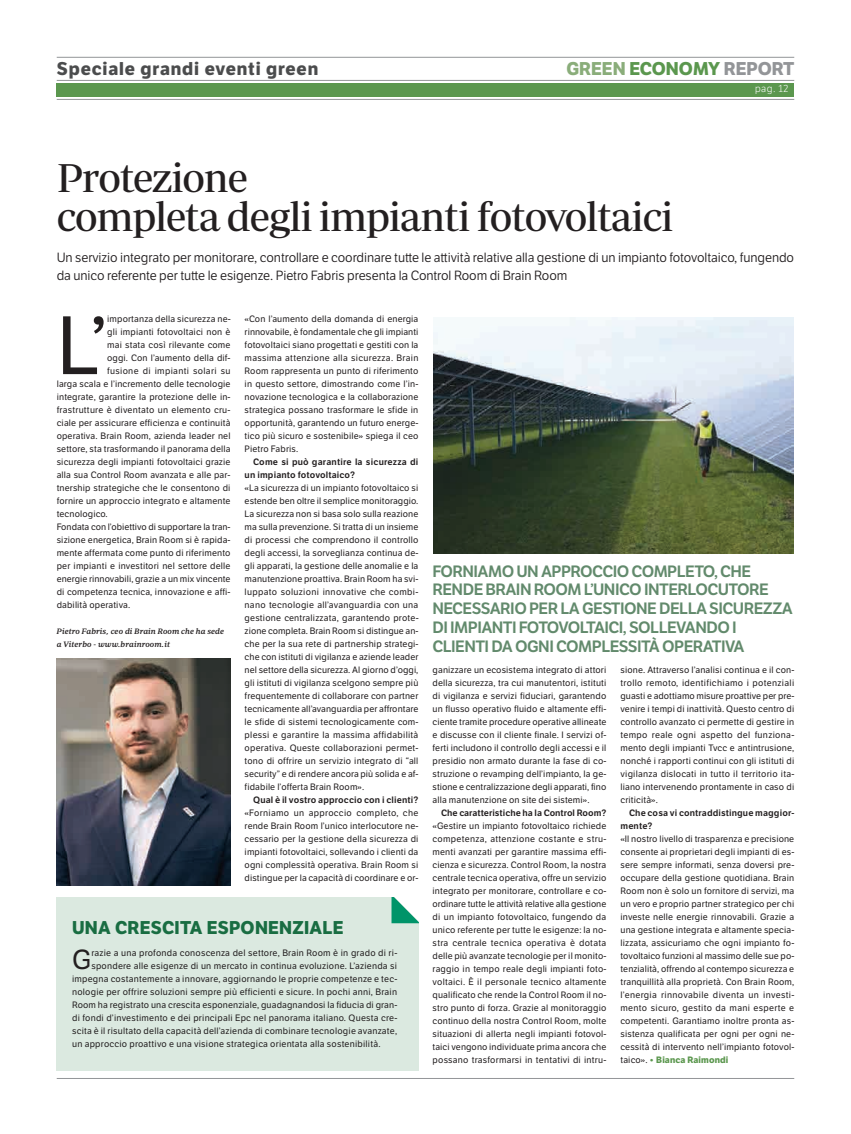
<style>
.page{position:relative;width:851px;height:1134px;background:#fff}
.page>*{position:absolute;margin:0;border:0;box-sizing:border-box;transform-origin:0 0}
.t1{font:80.2px "LFT Etica";color:#231f20}
.t2{font:41px/39px "Periodico Display";letter-spacing:-.03em;color:#231f20}
.t3{font:26.8px "LFT Etica";color:#231f20}
.t4{font:700 18px "LFT Etica";letter-spacing:.05em;color:#4b4c4d}
.t5{font:700 18px "LFT Etica";letter-spacing:.015em;color:#196d42}
.t6{font:700 18px "LFT Etica";color:#5b974e}
.t7{font:600 16px/18.7px "LFT Etica";letter-spacing:-.035em;color:#628a6c}
.t8{font:13px/18px "LFT Etica";letter-spacing:-.005em;color:#231f20}
.t9{font:300 10px "LFT Etica";color:#fff}
.t10{font:9px/13px "LFT Etica";letter-spacing:.015em;color:#231f20;text-align:justify}
.t11{font:600 9px/13px "LFT Etica";letter-spacing:.01em;color:#231f20}
.t12{font:9px "LFT Etica";letter-spacing:.035em;color:#231f20}
.t13{font:italic 500 8px/13px "Periodico Text";letter-spacing:.015em;color:#231f20}
.s1{color:#8aad7a}
.s2{color:#939598}
.s3{font-weight:700;color:#5b974e}
</style>
<div class="page">
<hr style="left:57px;top:57px;width:737px;height:1px;background:#939598">
<div style="left:57px;top:83px;width:737px;height:13px;background:#5b974e"></div>
<hr style="left:57px;top:99px;width:737px;height:1px;background:#939598">
<hr style="left:57px;top:80px;width:737px;height:1px;background:#939598">
<hr style="left:57px;top:1078px;width:737px;height:1px;background:#939598">
<img style="left:433px;top:317px;width:360px;height:236px">
<img style="left:57px;top:658px;width:173px;height:228px">
<div style="left:57px;top:897px;width:361px;height:173px;background:#dbe9e0"></div>
<h3 class="t4" style="left:57px;top:62px;width:263px">Speciale grandi eventi green</h3>
<h3 class="t6" style="left:566px;top:62px;width:229px"><span class="s1">GREEN</span> ECONOMY <span class="s2">REPORT</span></h3>
<p class="t9" style="left:754px;top:83px;width:35px">pag. 12</p>
<h2 class="t2" style="left:57px;top:161px;width:618px">Protezione<br>completa degli impianti fotovoltaici</h2>
<p class="t8" style="left:57px;top:249px;width:738px">Un servizio integrato per monitorare, controllare e coordinare tutte le attività relative alla gestione di un impianto fotovoltaico, fungendo da unico referente per tutte le esigenze. Pietro Fabris presenta la Control Room di Brain Room</p>
<h1 class="t1" style="left:57px;top:316px;width:52px">L’</h1>
<p class="t10" style="left:107px;top:313px;width:125px">importanza della sicurezza ne-</p>
<p class="t10" style="left:107px;top:326px;width:125px">gli impianti fotovoltaici non è</p>
<p class="t10" style="left:107px;top:339px;width:125px">mai stata così rilevante come</p>
<p class="t10" style="left:107px;top:352px;width:125px">oggi. Con l’aumento della dif-</p>
<p class="t12" style="left:107px;top:368px;width:125px">fusione di impianti solari su</p>
<p class="t10" style="left:57px;top:378px;width:175px">larga scala e l’incremento delle tecnologie</p>
<p class="t10" style="left:57px;top:391px;width:175px">integrate, garantire la protezione delle in-</p>
<p class="t10" style="left:57px;top:404px;width:175px">frastrutture è diventato un elemento cru-</p>
<p class="t10" style="left:57px;top:417px;width:175px">ciale per assicurare efficienza e continuità</p>
<p class="t10" style="left:57px;top:430px;width:175px">operativa. Brain Room, azienda leader nel</p>
<p class="t10" style="left:57px;top:443px;width:175px">settore, sta trasformando il panorama della</p>
<p class="t10" style="left:57px;top:456px;width:175px">sicurezza degli impianti fotovoltaici grazie</p>
<p class="t10" style="left:57px;top:469px;width:175px">alla sua Control Room avanzata e alle par-</p>
<p class="t10" style="left:57px;top:482px;width:175px">tnership strategiche che le consentono di</p>
<p class="t10" style="left:57px;top:495px;width:175px">fornire un approccio integrato e altamente</p>
<p class="t10" style="left:57px;top:508px;width:52px">tecnologico.</p>
<p class="t10" style="left:57px;top:521px;width:175px">Fondata con l’obiettivo di supportare la tran-</p>
<p class="t10" style="left:57px;top:534px;width:175px">sizione energetica, Brain Room si è rapida-</p>
<p class="t10" style="left:57px;top:547px;width:175px">mente affermata come punto di riferimento</p>
<p class="t10" style="left:57px;top:560px;width:175px">per impianti e investitori nel settore delle</p>
<p class="t10" style="left:57px;top:573px;width:175px">energie rinnovabili, grazie a un mix vincente</p>
<p class="t10" style="left:57px;top:586px;width:175px">di competenza tecnica, innovazione e affi-</p>
<p class="t10" style="left:57px;top:599px;width:75px">dabilità operativa.</p>
<p class="t13" style="left:57px;top:625px;width:169px">Pietro Fabris, ceo di Brain Room che ha sede a Viterbo - www.brainroom.it</p>
<p class="t10" style="left:244px;top:313px;width:175px">«Con l’aumento della domanda di energia rinnovabile, è fondamentale che gli impianti fotovoltaici siano progettati e gestiti con la massima attenzione alla sicurezza. Brain Room rappresenta un punto di riferimento in questo settore, dimostrando come l’in&shy;novazione tecnologica e la collaborazione strategica possano trasformare le sfide in opportunità, garantendo un futuro energe&shy;tico più sicuro e sostenibile» spiega il ceo Pietro Fabris.</p>
<p class="t11" style="left:244px;top:456px;width:175px;text-indent:9px">Come si può garantire la sicurezza di un impianto fotovoltaico?</p>
<p class="t10" style="left:244px;top:482px;width:175px">«La sicurezza di un impianto fotovoltaico si estende ben oltre il semplice monitoraggio.<br>La sicurezza non si basa solo sulla reazione ma sulla prevenzione. Si tratta di un insieme di processi che comprendono il controllo degli accessi, la sorveglianza continua de&shy;gli apparati, la gestione delle anomalie e la manutenzione proattiva. Brain Room ha svi&shy;luppato soluzioni innovative che combi&shy;nano tecnologie all’avanguardia con una gestione centralizzata, garantendo prote&shy;zione completa. Brain Room si distingue an&shy;che per la sua rete di partnership strategi&shy;che con istituti di vigilanza e aziende leader nel settore della sicurezza. Al giorno d’oggi, gli istituti di vigilanza scelgono sempre più frequentemente di collaborare con partner tecnicamente all’avanguardia per affrontare le sfide di sistemi tecnologicamente com&shy;plessi e garantire la massima affidabilità operativa. Queste collaborazioni permet&shy;tono di offrire un servizio integrato di “all security” e di rendere ancora più solida e af&shy;fidabile l’offerta Brain Room».</p>
<p class="t11" style="left:253px;top:794px;width:167px">Qual è il vostro approccio con i clienti?</p>
<p class="t10" style="left:244px;top:807px;width:175px">«Forniamo un approccio completo, che rende Brain Room l’unico interlocutore ne&shy;cessario per la gestione della sicurezza di impianti fotovoltaici, sollevando i clienti da ogni complessità operativa. Brain Room si distingue per la capacità di coordinare e or-</p>
<h3 class="t5" style="left:72px;top:921px;width:273px">UNA CRESCITA ESPONENZIALE</h3>
<h3 class="t3" style="left:72px;top:950px;width:21px">G</h3>
<p class="t10" style="left:91px;top:947px;width:307px">razie a una profonda conoscenza del settore, Brain Room è in grado di ri-</p>
<p class="t10" style="left:91px;top:960px;width:307px">spondere alle esigenze di un mercato in continua evoluzione. L’azienda si</p>
<p class="t10" style="left:72px;top:973px;width:327px">impegna costantemente a innovare, aggiornando le proprie competenze e tec-</p>
<p class="t10" style="left:72px;top:986px;width:326px">nologie per offrire soluzioni sempre più efficienti e sicure. In pochi anni, Brain</p>
<p class="t10" style="left:72px;top:999px;width:327px">Room ha registrato una crescita esponenziale, guadagnandosi la fiducia di gran-</p>
<p class="t10" style="left:72px;top:1012px;width:327px">di fondi d’investimento e dei principali Epc nel panorama italiano. Questa cre-</p>
<p class="t10" style="left:72px;top:1025px;width:326px">scita è il risultato della capacità dell’azienda di combinare tecnologie avanzate,</p>
<p class="t10" style="left:72px;top:1038px;width:310px">un approccio proattivo e una visione strategica orientata alla sostenibilità.</p>
<h3 class="t7" style="left:432px;top:563px;width:362px">FORNIAMO UN APPROCCIO COMPLETO, CHE RENDE BRAIN ROOM L’UNICO INTERLOCUTORE NECESSARIO PER LA GESTIONE DELLA SICUREZZA DI IMPIANTI FOTOVOLTAICI, SOLLEVANDO I CLIENTI DA OGNI COMPLESSITÀ OPERATIVA</h3>
<p class="t10" style="left:432px;top:664px;width:175px">ganizzare un ecosistema integrato di attori della sicurezza, tra cui manutentori, istituti di vigilanza e servizi fiduciari, garantendo un flusso operativo fluido e altamente effi&shy;ciente tramite procedure operative allineate e discusse con il cliente finale. I servizi of&shy;ferti includono il controllo degli accessi e il presidio non armato durante la fase di co&shy;struzione o revamping dell’impianto, la ge&shy;stione e centralizzazione degli apparati, fino alla manutenzione on site dei sistemi».</p>
<p class="t11" style="left:441px;top:807px;width:167px">Che caratteristiche ha la Control Room?</p>
<p class="t10" style="left:432px;top:820px;width:175px">«Gestire un impianto fotovoltaico richiede competenza, attenzione costante e stru&shy;menti avanzati per garantire massima effi&shy;cienza e sicurezza. Control Room, la nostra centrale tecnica operativa, offre un servizio integrato per monitorare, controllare e co&shy;ordinare tutte le attività relative alla gestione di un impianto fotovoltaico, fungendo da unico referente per tutte le esigenze: la no&shy;stra centrale tecnica operativa è dotata delle più avanzate tecnologie per il monito&shy;raggio in tempo reale degli impianti foto&shy;voltaici. È il personale tecnico altamente qualificato che rende la Control Room il no&shy;stro punto di forza. Grazie al monitoraggio continuo della nostra Control Room, molte situazioni di allerta negli impianti fotovol&shy;taici vengono individuate prima ancora che possano trasformarsi in tentativi di intru-</p>
<p class="t10" style="left:620px;top:664px;width:175px">sione. Attraverso l’analisi continua e il con&shy;trollo remoto, identifichiamo i potenziali guasti e adottiamo misure proattive per pre&shy;venire i tempi di inattività. Questo centro di controllo avanzato ci permette di gestire in tempo reale ogni aspetto del funziona&shy;mento degli impianti Tvcc e antintrusione, nonché i rapporti continui con gli istituti di vigilanza dislocati in tutto il territorio ita&shy;liano intervenendo prontamente in caso di criticità».</p>
<p class="t11" style="left:620px;top:807px;width:175px;text-indent:9px">Che cosa vi contraddistingue maggior&shy;mente?</p>
<p class="t10" style="left:620px;top:833px;width:175px">«Il nostro livello di trasparenza e precisione consente ai proprietari degli impianti di es&shy;sere sempre informati, senza doversi pre&shy;occupare della gestione quotidiana. Brain Room non è solo un fornitore di servizi, ma un vero e proprio partner strategico per chi investe nelle energie rinnovabili. Grazie a una gestione integrata e altamente specia&shy;lizzata, assicuriamo che ogni impianto fo&shy;tovoltaico funzioni al massimo delle sue po&shy;tenzialità, offrendo al contempo sicurezza e tranquillità alla proprietà. Con Brain Room, l’energia rinnovabile diventa un investi&shy;mento sicuro, gestito da mani esperte e competenti. Garantiamo inoltre pronta as&shy;sistenza qualificata per ogni per ogni ne&shy;cessità di intervento nell’impianto fotovol&shy;taico». <span class="s3">• Bianca Raimondi</span></p>
</div>
